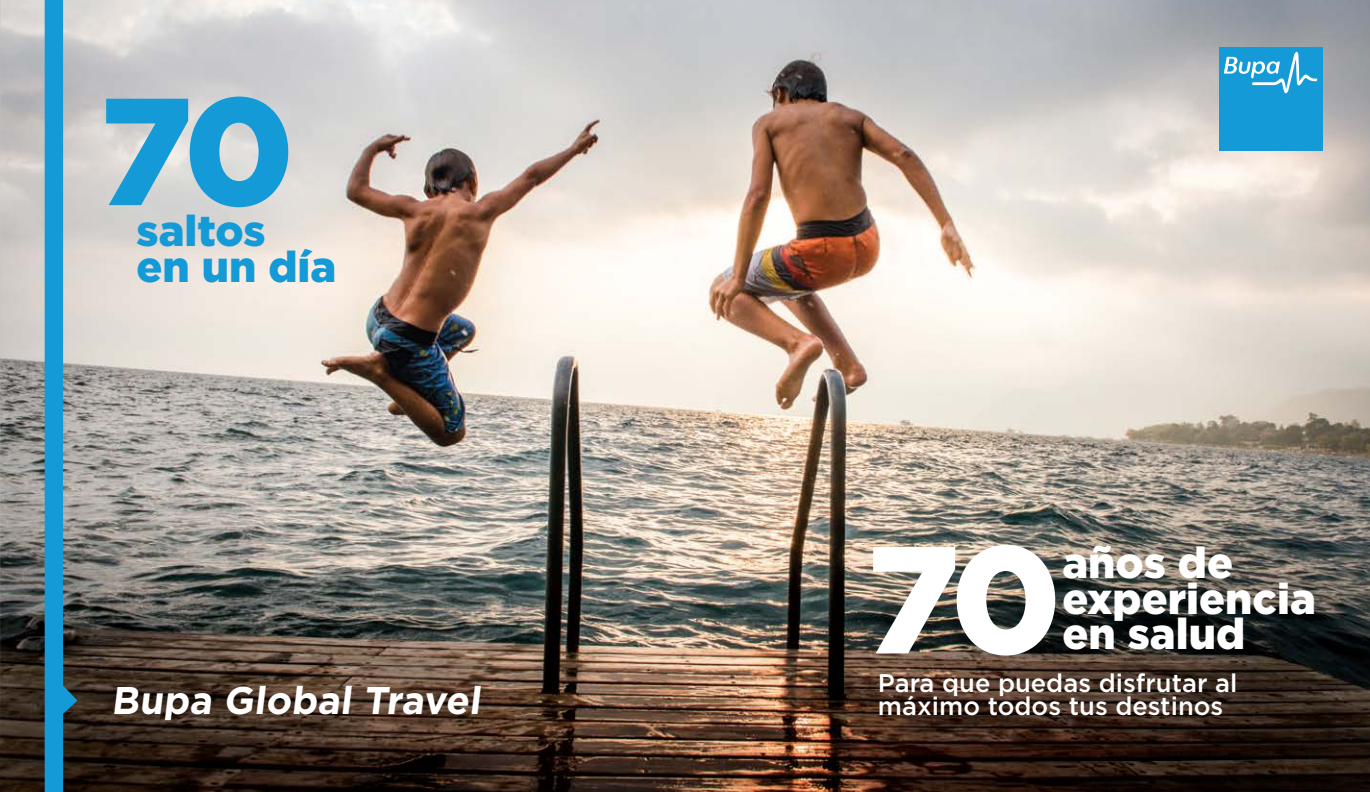
<style>
.page{position:relative;width:1370px;height:792px;background:#fff}
.page>*{position:absolute;margin:0;border:0;box-sizing:border-box;transform-origin:0 0}
.t1{font:900 152px "Gotham";color:#149bd7}
.t2{font:900 152px "Gotham";color:#fff}
.t3{font:900 43px/35.6px "Gotham";color:#fff}
.t4{font:900 43px/35.6px "Gotham";color:#149bd7}
.t5{font:700 38.6px "Gotham";color:#fff}
.t6{font:500 25.4px/23.6px "Gotham";color:#fff}
</style>
<div class="page">
<img style="left:1px;top:0;width:1368px;height:792px">
<hr style="left:0;top:0;width:1px;height:792px;background:#231f20">
<svg style="left:0;top:581px;width:1px;height:211px"></svg>
<div style="left:1218px;top:47px;width:104px;height:103px;background:#149bd7"></div>
<svg style="left:1223px;top:52px;width:94px;height:41px"></svg>
<svg style="left:45px;top:0;width:32px;height:792px;background:#4d98b9"></svg>
<h1 class="t1" style="left:99px;top:63px;width:197px">70</h1>
<h2 class="t4" style="left:136px;top:212px;width:201px">saltos<br>en un día</h2>
<h3 class="t5" style="left:111px;top:678px;width:376px">Bupa Global Travel</h3>
<h1 class="t2" style="left:866px;top:512px;width:197px">70</h1>
<h2 class="t3" style="left:1062px;top:544px;width:255px">años de experiencia en salud</h2>
<p class="t6" style="left:877px;top:670px;width:361px">Para que puedas disfrutar al máximo todos tus destinos</p>
</div>
